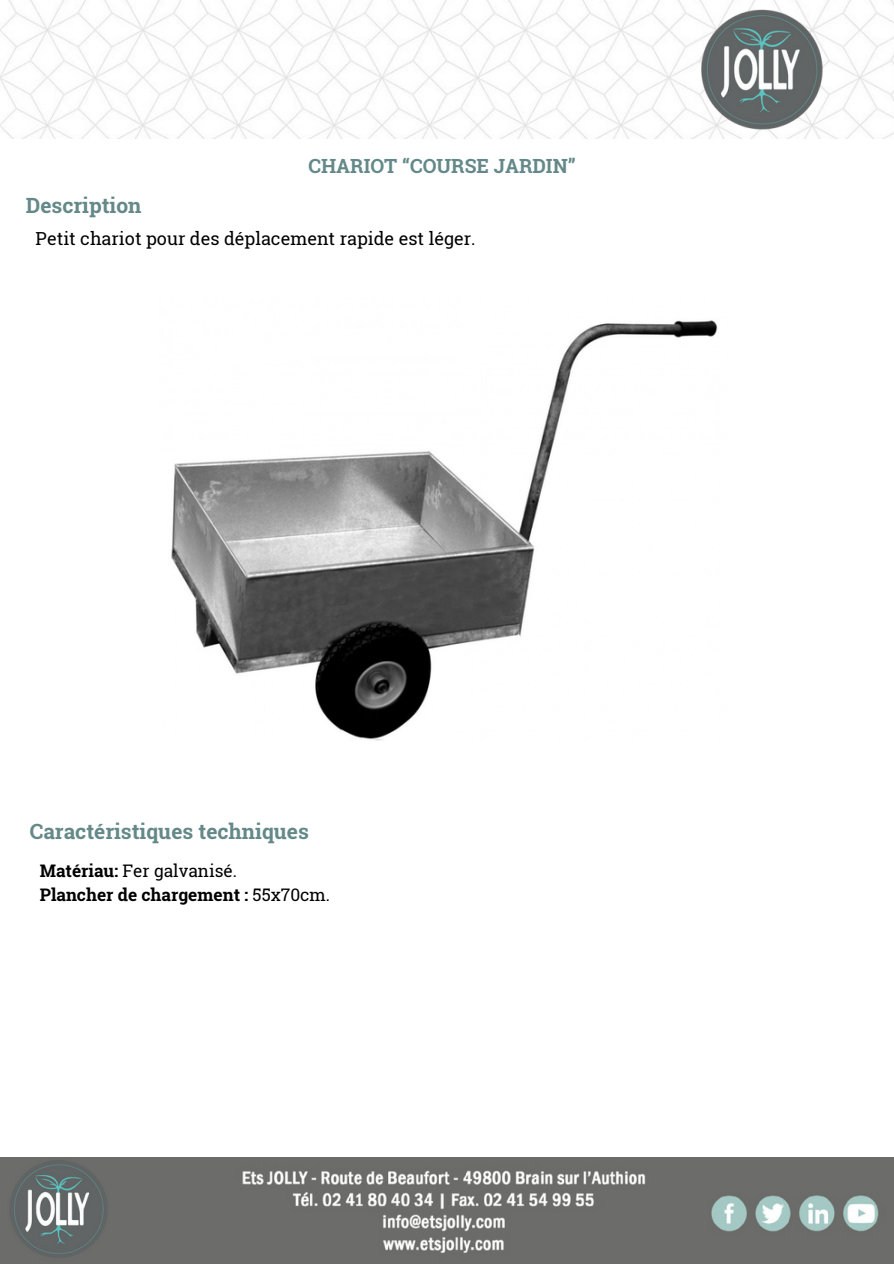
<style>
.page{position:relative;width:894px;height:1264px;background:#fff}
.page>*{position:absolute;margin:0;border:0;box-sizing:border-box;transform-origin:0 0}
.t1{font:700 21px "Roboto Slab";color:#648988}
.t2{font:700 19.5px "Roboto Slab";color:#648988}
.t3{font:18px "Roboto Slab";color:#000}
.t4{font:700 17.25px "Roboto Slab";color:#000}
.t5{font:17.25px "Roboto Slab";color:#000}
.s1{font-weight:700}
.s2{font-weight:400}
</style>
<div class="page">
<img style="left:0;top:0;width:893px;height:138px">
<img style="left:0;top:1157px;width:893px;height:106px">
<img style="left:699px;top:5px;width:129px;height:128px">
<img style="left:171px;top:320px;width:546px;height:420px">
<p class="t2" style="left:308px;top:152px;width:269px">CHARIOT “COURSE JARDIN”</p>
<p class="t1" style="left:26px;top:191px;width:117px">Description</p>
<h2 class="t3" style="left:36px;top:226px;width:441px">Petit chariot pour des déplacement rapide est léger.</h2>
<p class="t1" style="left:30px;top:817px;width:281px">Caractéristiques techniques</p>
<p class="t5" style="left:40px;top:859px;width:199px"><span class="s1">Matériau:</span> Fer galvanisé.</p>
<p class="t4" style="left:40px;top:882px;width:292px">Plancher de chargement : <span class="s2">55x70cm.</span></p>
</div>
